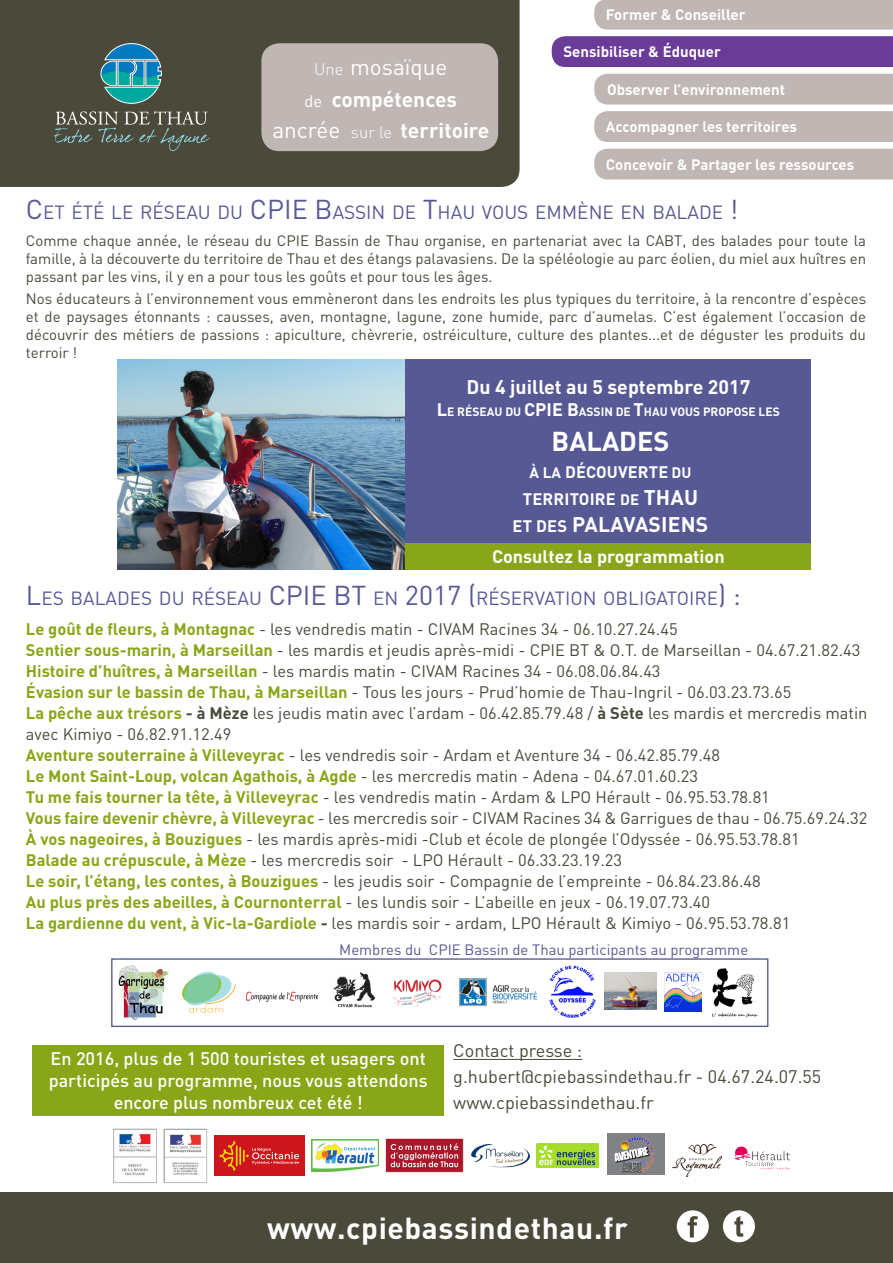
<style>
.page{position:relative;width:893px;height:1263px;background:#fff}
.page>*{position:absolute;margin:0;border:0;box-sizing:border-box;transform-origin:0 0}
.t1{font:700 30px "DINOT";letter-spacing:.02em;color:#fff}
.t2{font:700 27px "DINOT";color:#fff}
.t3{font:22.5px "DINOT";color:#fff}
.t4{font:700 21px "DINOT";color:#fff}
.t5{font:700 19.5px "DINOT";color:#fff}
.t6{font:18.9px "DINOT";color:#575994}
.t7{font:500 18px "DINOT";color:#fff}
.t8{font:18px "DINOT";color:#4b493a}
.t9{font:700 18px "DINOT";color:#fff}
.t10{font:16.5px/21px "DINOT";color:#4b493a}
.t11{font:700 16.5px "DINOT";letter-spacing:.01em;color:#fff}
.t12{font:15px/18px "DINOT";color:#4b493a;text-align:justify}
.t13{font:700 15px "DINOT";color:#fff}
.t14{font:14.85px "DINOT";color:#575994}
.t15{font:700 12px "DINOT";color:#fff}
.s1{font-weight:300;font-size:16.5px}
.s2{font-weight:400;font-size:16.5px}
.s3{font-weight:400;font-size:22.5px}
.s4{font-size:27px}
.s5{font-size:18px}
.s6{font-size:15px}
.s7{font-size:21px}
.s8{font-size:16.5px}
.s9{font-weight:700;color:#88a617}
.s10{font-weight:700}
</style>
<div class="page">
<img style="left:118px;top:359px;width:288px;height:211px">
<div style="left:406px;top:359px;width:405px;height:184px;background:#575994"></div>
<div style="left:406px;top:543px;width:405px;height:27px;background:#88a617"></div>
<div style="left:214px;top:1136px;width:90px;height:40px;background:#cd151d"></div>
<svg style="left:219px;top:1141px;width:80px;height:29px"></svg>
<img style="left:166px;top:1134px;width:39px;height:41px">
<div style="left:164px;top:1129px;width:43px;height:53px;border:1px solid #bcbdc0"></div>
<div style="left:607px;top:1134px;width:57px;height:41px;background:#808285"></div>
<img style="left:614px;top:1137px;width:41px;height:36px">
<img style="left:673px;top:1144px;width:48px;height:32px">
<img style="left:734px;top:1146px;width:56px;height:24px">
<img style="left:537px;top:1144px;width:62px;height:23px">
<img style="left:471px;top:1144px;width:58px;height:23px">
<img style="left:312px;top:1140px;width:66px;height:31px">
<img style="left:116px;top:1133px;width:39px;height:43px">
<div style="left:114px;top:1129px;width:43px;height:53px;border:1px solid #bcbdc0"></div>
<img style="left:386px;top:1139px;width:78px;height:33px">
<div style="left:33px;top:1045px;width:411px;height:70px;background:#88a617"></div>
<div style="left:111px;top:958px;width:657px;height:69px;border:1px solid #575994"></div>
<img style="left:333px;top:972px;width:42px;height:36px">
<img style="left:459px;top:978px;width:79px;height:29px">
<img style="left:549px;top:966px;width:47px;height:52px">
<img style="left:712px;top:968px;width:46px;height:50px">
<svg style="left:182px;top:972px;width:54px;height:41px"></svg>
<img style="left:119px;top:966px;width:49px;height:53px">
<img style="left:605px;top:972px;width:51px;height:37px">
<img style="left:393px;top:979px;width:48px;height:27px">
<img style="left:664px;top:973px;width:37px;height:38px">
<img style="left:245px;top:991px;width:74px;height:11px">
<div style="left:0;top:0;width:520px;height:187px;background:#4b493a"></div>
<svg style="left:100px;top:43px;width:62px;height:61px"></svg>
<svg style="left:54px;top:111px;width:156px;height:40px"></svg>
<div style="left:552px;top:36px;width:341px;height:31px;background:#6a3b97"></div>
<div style="left:594px;top:0;width:299px;height:30px;background:#c0b6b3"></div>
<div style="left:594px;top:74px;width:299px;height:31px;background:#c0b6b3"></div>
<div style="left:594px;top:111px;width:299px;height:31px;background:#c0b6b3"></div>
<div style="left:594px;top:149px;width:299px;height:30px;background:#c0b6b3"></div>
<div style="left:0;top:1193px;width:893px;height:70px;background:#4b493a"></div>
<hr style="left:453px;top:1059px;width:129px;height:1px;background:#4b493a">
<div style="left:261px;top:43px;width:237px;height:108px;background:#c0b6b3;border-radius:18px"></div>
<div style="left:677px;top:1210px;width:32px;height:32px;background:#fff;border-radius:50%"></div>
<svg style="left:688px;top:1216px;width:10px;height:21px"></svg>
<div style="left:723px;top:1210px;width:32px;height:32px;background:#fff;border-radius:50%"></div>
<svg style="left:734px;top:1216px;width:9px;height:21px"></svg>
<p class="t3" style="left:314px;top:52px;width:135px"><span class="s1">Une</span> mosaïque</p>
<p class="t4" style="left:305px;top:85px;width:154px"><span class="s2">de</span> compétences</p>
<p class="t4" style="left:272px;top:116px;width:218px"><span class="s3">ancrée</span> <span class="s1">sur le</span> territoire</p>
<p class="t13" style="left:606px;top:5px;width:141px">Former &amp; Conseiller</p>
<p class="t13" style="left:563px;top:42px;width:159px">Sensibiliser &amp; Éduquer</p>
<p class="t13" style="left:607px;top:79px;width:179px">Observer l’environnement</p>
<p class="t13" style="left:606px;top:117px;width:193px">Accompagner les territoires</p>
<p class="t13" style="left:606px;top:155px;width:250px">Concevoir &amp; Partager les ressources</p>
<p class="t6" style="left:26px;top:200px;width:714px"><span class="s4">C</span>ET ÉTÉ LE RÉSEAU DU <span class="s4">CPIE B</span>ASSI N DE <span class="s4">T</span>HAU VOUS EMMÈNE EN BALADE <span class="s4">!</span></p>
<p class="t12" style="left:26px;top:231px;width:842px">Comme chaque année, le réseau du CPIE Bassin de Thau organise, en partenariat avec la CABT, des balades pour toute la famille, à la découverte du territoire de Thau et des étangs palavasiens. De la spéléologie au parc éolien, du miel aux huîtres en passant par les vins, il y en a pour tous les goûts et pour tous les âges.</p>
<p class="t12" style="left:26px;top:289px;width:842px">Nos éducateurs à l’environnement vous emmèneront dans les endroits les plus typiques du territoire, à la rencontre d’espèces et de paysages étonnants : causses, aven, montagne, lagune, zone humide, parc d’aumelas. C’est également l’occasion de découvrir des métiers de passions : apiculture, chèvrerie, ostréiculture, culture des plantes...et de déguster les produits du terroir !</p>
<p class="t5" style="left:466px;top:374px;width:285px">Du 4 juillet au 5 septembre 2017</p>
<p class="t15" style="left:437px;top:403px;width:344px"><span class="s5">L</span>E RÉSEAU DU <span class="s5">CPIE B</span>ASSIN DE <span class="s5">T</span>HAU VOUS PROPOSE LES</p>
<p class="t2" style="left:552px;top:423px;width:119px">BALADES</p>
<p class="t11" style="left:529px;top:461px;width:163px"><span class="s6">À LA</span> DÉCOUVERTE <span class="s6">DU</span></p>
<p class="t11" style="left:523px;top:488px;width:177px">TERRITOIRE <span class="s6">DE</span> <span class="s7">THAU</span></p>
<p class="t4" style="left:513px;top:510px;width:197px"><span class="s8">ET DES</span> PALAVASIENS</p>
<p class="t9" style="left:492px;top:545px;width:234px">Consultez la programmation</p>
<p class="t6" style="left:26px;top:585px;width:717px"><span class="s4">L</span>ES BALADES DU RÉSEAU <span class="s4">CPIE BT</span> EN <span class="s4">2017 (</span>RÉSERVATION OBLIGATOI RE<span class="s4">) :</span></p>
<p class="t10" style="left:26px;top:618px;width:653px"><span class="s9">Le goût de fleurs, à Montagnac</span> - les vendredis matin - CIVAM Racines 34 - 06.10.27.24.45</p>
<p class="t10" style="left:26px;top:639px;width:836px"><span class="s9">Sentier sous-marin, à Marseillan</span> - les mardis et jeudis après-midi - CPIE BT &amp; O.T. de Marseillan - 04.67.21.82.43</p>
<p class="t10" style="left:26px;top:660px;width:636px"><span class="s9">Histoire d’huîtres, à Marseillan</span> - les mardis matin - CIVAM Racines 34 - 06.08.06.84.43</p>
<p class="t10" style="left:26px;top:681px;width:767px"><span class="s9">Évasion sur le bassin de Thau, à Marseillan</span> - Tous les jours - Prud’homie de Thau-Ingril - 06.03.23.73.65</p>
<p class="t10" style="left:26px;top:702px;width:843px"><span class="s9">La pêche aux trésors</span> <span class="s10">- à Mèze</span> les jeudis matin avec l’ardam - 06.42.85.79.48 / <span class="s10">à Sète</span> les mardis et mercredis matin avec Kimiyo - 06.82.91.12.49</p>
<p class="t10" style="left:26px;top:744px;width:696px"><span class="s9">Aventure souterraine à Villeveyrac</span> - les vendredis soir - Ardam et Aventure 34 - 06.42.85.79.48</p>
<p class="t10" style="left:26px;top:765px;width:674px"><span class="s9">Le Mont Saint-Loup, volcan Agathois, à Agde</span> - les mercredis matin - Adena - 04.67.01.60.23</p>
<p class="t10" style="left:26px;top:786px;width:745px"><span class="s9">Tu me fais tourner la tête, à Villeveyrac</span> - les vendredis matin - Ardam &amp; LPO Hérault - 06.95.53.78.81</p>
<p class="t10" style="left:26px;top:807px;width:843px"><span class="s9">Vous faire devenir chèvre, à Villeveyrac</span> - les mercredis soir - CIVAM Racines 34 &amp; Garrigues de thau - 06.75.69.24.32</p>
<p class="t10" style="left:26px;top:828px;width:775px"><span class="s9">À vos nageoires, à Bouzigues</span> - les mardis après-midi -Club et école de plongée l’Odyssée - 06.95.53.78.81</p>
<p class="t10" style="left:26px;top:849px;width:598px"><span class="s9">Balade au crépuscule, à Mèze</span> - les mercredis soir - LPO Hérault - 06.33.23.19.23</p>
<p class="t10" style="left:26px;top:870px;width:736px"><span class="s9">Le soir, l’étang, les contes, à Bouzigues</span> - les jeudis soir - Compagnie de l’empreinte - 06.84.23.86.48</p>
<p class="t10" style="left:26px;top:891px;width:686px"><span class="s9">Au plus près des abeilles, à Cournonterral</span> - les lundis soir - L’abeille en jeux - 06.19.07.73.40</p>
<p class="t10" style="left:26px;top:912px;width:766px"><span class="s9">La gardienne du vent, à Vic-la-Gardiole</span> <span class="s10">-</span> les mardis soir - ardam, LPO Hérault &amp; Kimiyo - 06.95.53.78.81</p>
<p class="t14" style="left:339px;top:939px;width:410px">Membres du CPIE Bassin de Thau participants au programme</p>
<p class="t7" style="left:51px;top:1046px;width:377px">En 2016, plus de 1 500 touristes et usagers ont</p>
<p class="t7" style="left:49px;top:1068px;width:380px">participés au programme, nous vous attendons</p>
<p class="t7" style="left:114px;top:1090px;width:251px">encore plus nombreux cet été !</p>
<p class="t8" style="left:453px;top:1038px;width:130px">Contact presse :</p>
<p class="t8" style="left:453px;top:1064px;width:369px">g.hubert@cpiebassindethau.fr - 04.67.24.07.55</p>
<p class="t8" style="left:453px;top:1090px;width:202px">www.cpiebassindethau.fr</p>
<p class="t1" style="left:267px;top:1208px;width:362px">www.cpiebassindethau.fr</p>
</div>
